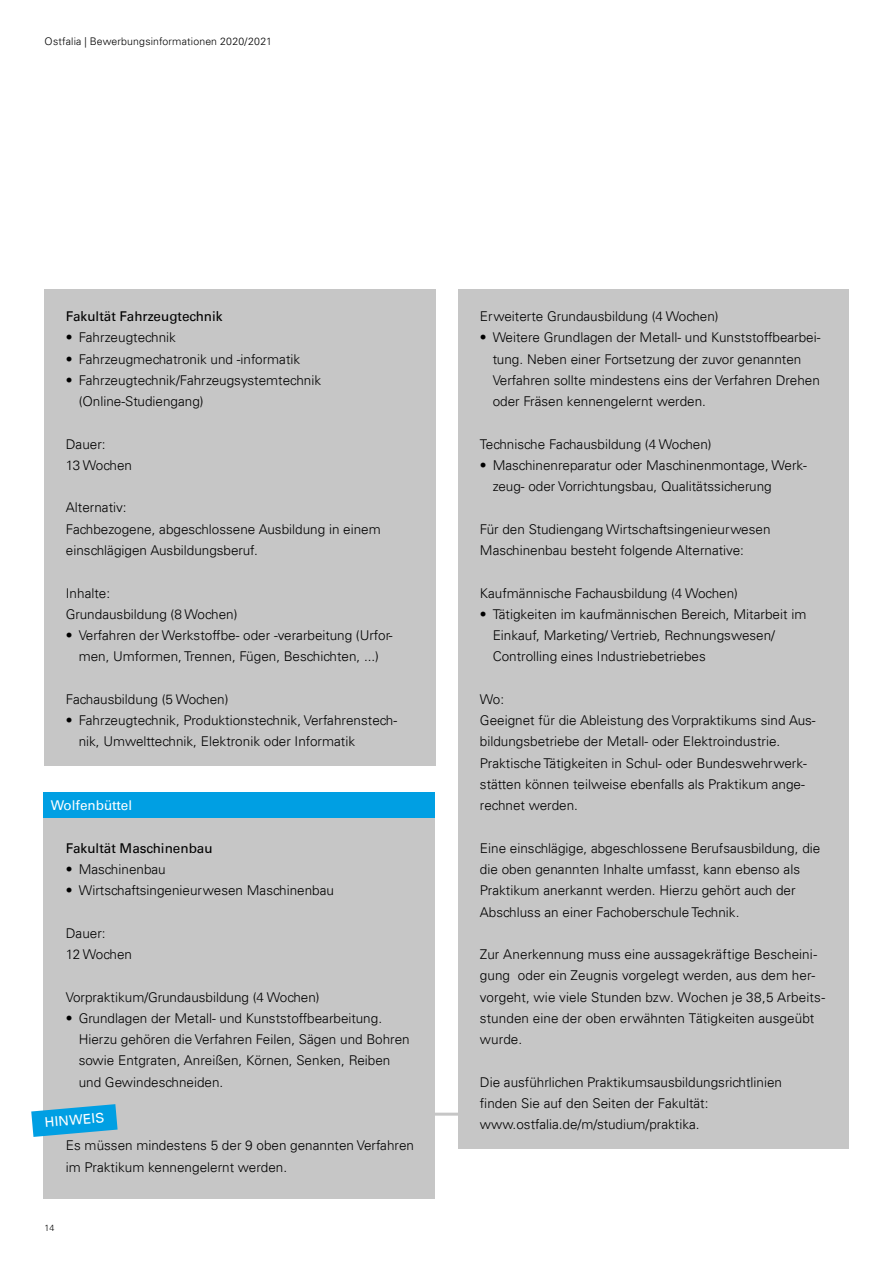
<style>
.page{position:relative;width:893px;height:1263px;background:#fff}
.page>*{position:absolute;margin:0;border:0;box-sizing:border-box;transform-origin:0 0}
.t1{font:300 13.5px/21.3px "Univers LT";color:#000}
.t2{font:13.5px "Univers LT";color:#000}
.t3{font:13.5px "Univers LT";color:#fff}
.t4{font:300 10.5px "Univers LT";letter-spacing:.015em;color:#000}
.t5{font:300 9px "Univers LT";color:#000}
</style>
<div class="page">
<div style="left:458px;top:289px;width:390px;height:859px;background:#c6c6c6"></div>
<div style="left:45px;top:289px;width:391px;height:476px;background:#c6c6c6"></div>
<div style="left:44px;top:818px;width:391px;height:381px;background:#c6c6c6"></div>
<div style="left:44px;top:792px;width:391px;height:26px;background:#009fe3"></div>
<svg style="left:31px;top:1104px;width:87px;height:33px"></svg>
<hr style="left:421px;top:1113px;width:47px;height:3px;background:#c6c6c6">
<p class="t4" style="left:45px;top:35px;width:229px">Ostfalia | Bewerbungsinformationen 2020/2021</p>
<p class="t2" style="left:66px;top:308px;width:158px">Fakultät Fahrzeugtechnik</p>
<p class="t1" style="left:66px;top:327px;width:112px">• Fahrzeugtechnik</p>
<p class="t1" style="left:66px;top:348px;width:236px">• Fahrzeugmechatronik und -informatik</p>
<p class="t1" style="left:79px;top:369px;width:244px;text-indent:-13px">• Fahrzeugtechnik/Fahrzeugsystemtechnik (Online-Studiengang)</p>
<p class="t1" style="left:66px;top:433px;width:68px">Dauer:<br>13 Wochen</p>
<p class="t1" style="left:66px;top:497px;width:316px">Alternativ:<br>Fachbezogene, abgeschlossene Ausbildung in einem einschlägigen Ausbildungsberuf.</p>
<p class="t1" style="left:66px;top:582px;width:173px">Inhalte:<br>Grundausbildung (8 Wochen)</p>
<p class="t1" style="left:66px;top:625px;width:328px;text-align:center">• Verfahren der Werkstoffbe- oder -verarbeitung (Urfor&shy;men, Umformen, Trennen, Fügen, Beschichten, ...)</p>
<p class="t1" style="left:66px;top:688px;width:164px">Fachausbildung (5 Wochen)</p>
<p class="t1" style="left:79px;top:710px;width:320px;text-indent:-13px">• Fahrzeugtechnik, Produktionstechnik, Verfahrenstech&shy;nik, Umwelttechnik, Elektronik oder Informatik</p>
<p class="t3" style="left:51px;top:797px;width:83px">Wolfenbüttel</p>
<p class="t2" style="left:66px;top:840px;width:148px">Fakultät Maschinenbau</p>
<p class="t1" style="left:66px;top:858px;width:101px">• Maschinenbau</p>
<p class="t1" style="left:66px;top:880px;width:270px">• Wirtschaftsingenieurwesen Maschinenbau</p>
<p class="t1" style="left:66px;top:922px;width:68px">Dauer:<br>12 Wochen</p>
<p class="t1" style="left:66px;top:986px;width:255px">Vorpraktikum/Grundausbildung (4 Wochen)</p>
<p class="t1" style="left:79px;top:1007px;width:333px;text-indent:-13px">• Grundlagen der Metall- und Kunststoffbearbeitung.<br>Hierzu gehören die Verfahren Feilen, Sägen und Bohren sowie Entgraten, Anreißen, Körnen, Senken, Reiben und Gewindeschneiden.</p>
<p class="t1" style="left:480px;top:306px;width:240px">Erweiterte Grundausbildung (4 Wochen)</p>
<p class="t1" style="left:493px;top:327px;width:329px;text-indent:-13px">• Weitere Grundlagen der Metall- und Kunststoffbearbei&shy;tung. Neben einer Fortsetzung der zuvor genannten Verfahren sollte mindestens eins der Verfahren Drehen oder Fräsen kennengelernt werden.</p>
<p class="t1" style="left:480px;top:433px;width:233px">Technische Fachausbildung (4 Wochen)</p>
<p class="t1" style="left:493px;top:455px;width:316px;text-indent:-13px">• Maschinenreparatur oder Maschinenmontage, Werk&shy;zeug- oder Vorrichtungsbau, Qualitätssicherung</p>
<p class="t1" style="left:480px;top:518px;width:292px">Für den Studiengang Wirtschaftsingenieurwesen<br>Maschinenbau besteht folgende Alternative:</p>
<p class="t1" style="left:480px;top:582px;width:260px">Kaufmännische Fachausbildung (4 Wochen)</p>
<p class="t1" style="left:493px;top:603px;width:315px;text-indent:-13px">• Tätigkeiten im kaufmännischen Bereich, Mitarbeit im<br>Einkauf, Marketing/ Vertrieb, Rechnungswesen/<br>Controlling eines Industriebetriebes</p>
<p class="t1" style="left:480px;top:688px;width:337px">Wo:<br>Geeignet für die Ableistung des Vorpraktikums sind Aus&shy;bildungsbetriebe der Metall- oder Elektroindustrie.<br>Praktische Tätigkeiten in Schul- oder Bundeswehrwerk&shy;stätten können teilweise ebenfalls als Praktikum ange&shy;rechnet werden.</p>
<p class="t1" style="left:480px;top:837px;width:342px">Eine einschlägige, abgeschlossene Berufsausbildung, die die oben genannten Inhalte umfasst, kann ebenso als Praktikum anerkannt werden. Hierzu gehört auch der Abschluss an einer Fachoberschule Technik.</p>
<p class="t1" style="left:480px;top:944px;width:347px">Zur Anerkennung muss eine aussagekräftige Bescheini&shy;gung oder ein Zeugnis vorgelegt werden, aus dem her&shy;vorgeht, wie viele Stunden bzw. Wochen je 38,5 Arbeits&shy;stunden eine der oben erwähnten Tätigkeiten ausgeübt wurde.</p>
<p class="t1" style="left:480px;top:1071px;width:304px">Die ausführlichen Praktikumsausbildungsrichtlinien finden Sie auf den Seiten der Fakultät:</p>
<p class="t3" style="left:44px;top:1114px;width:61px;rotate:-5deg">HINWEIS</p>
<p class="t1" style="left:480px;top:1114px;width:221px">www.ostfalia.de/m/studium/praktika.</p>
<p class="t1" style="left:66px;top:1135px;width:350px">Es müssen mindestens 5 der 9 oben genannten Verfahren im Praktikum kennengelernt werden.</p>
<p class="t5" style="left:45px;top:1222px;width:11px">14</p>
</div>
